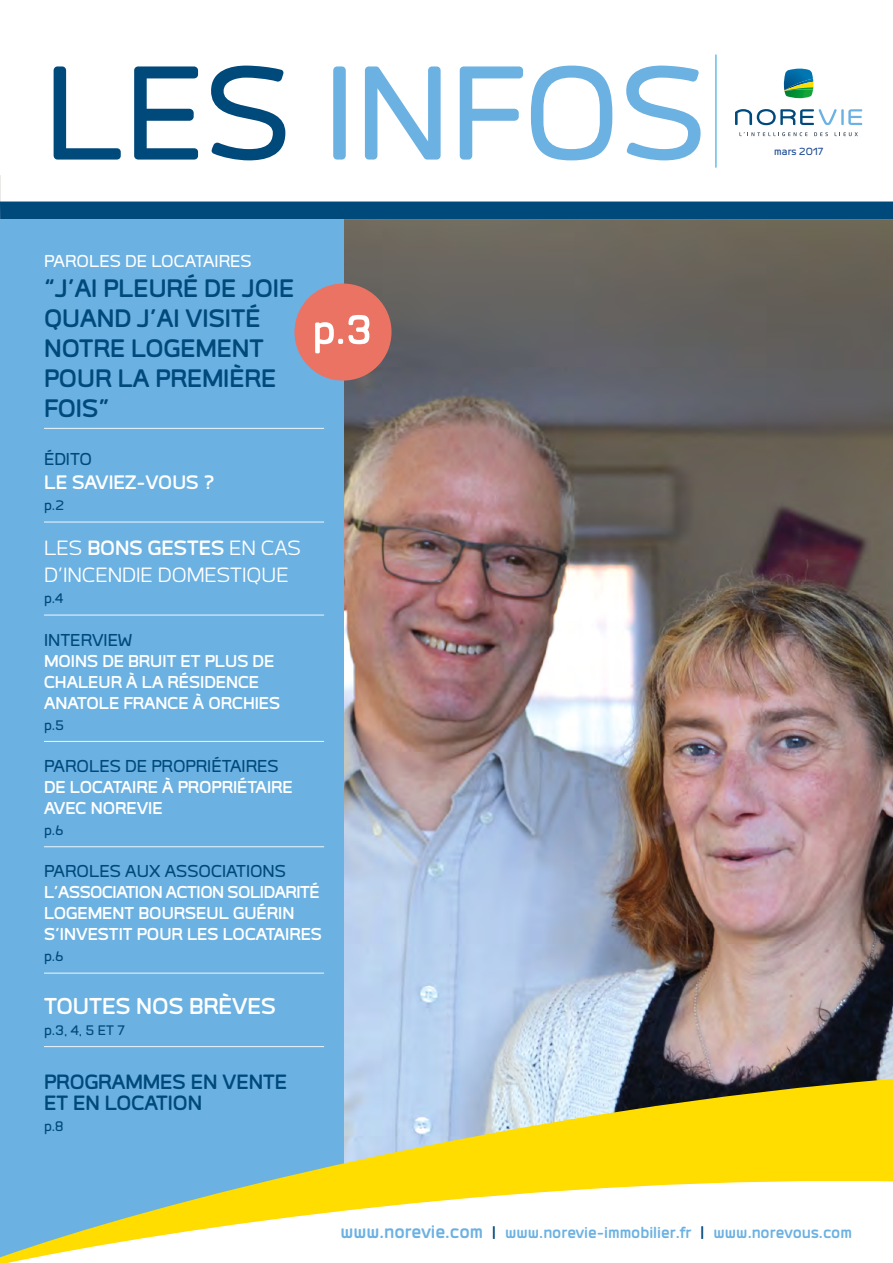
<style>
.page{position:relative;width:893px;height:1263px;background:#fff}
.page>*{position:absolute;margin:0;border:0;box-sizing:border-box;transform-origin:0 0}
.t1{font:174px "Labrador B Medium";color:#6bb1e2}
.t2{font:53.7px "Labrador B Bold";color:#fff}
.t3{font:33px/30px "Labrador B Bold";color:#00497b}
.t4{font:30px "Labrador B Bold";color:#fff}
.t5{font:27px/21px "Labrador B Bold";color:#00497b}
.t6{font:27px "Labrador B Regular";color:#fff}
.t7{font:27px "Labrador B Bold";color:#fff}
.t8{font:25.5px "Labrador B Bold";color:#fff}
.t9{font:22.5px/21px "Labrador B Bold";color:#fff}
.t10{font:22.5px "Labrador B Medium";color:#00497b}
.t11{font:22.5px "Labrador B Medium";color:#fff}
.t12{font:21px "Labrador B Bold";color:#6bb1e2}
.t13{font:18px "Labrador B Medium";color:#00497b}
.t14{font:13.5px "Labrador B Medium";color:#1b4a94}
.s1{color:#00497b}
.s2{font-family:"Labrador B Regular"}
.s3{font-size:24px}
.s4{font-family:"Labrador B Medium";font-size:24px;color:#00497b}
</style>
<div class="page">
<img style="left:344px;top:220px;width:549px;height:858px">
<div style="left:0;top:202px;width:893px;height:18px;background:#00497b"></div>
<hr style="left:715px;top:55px;width:1px;height:113px;background:#159fdb">
<div style="left:0;top:220px;width:344px;height:1043px;background:#6bb1e2"></div>
<svg style="left:739px;top:132px;width:68px;height:4px"></svg>
<svg style="left:814px;top:132px;width:14px;height:4px"></svg>
<svg style="left:834px;top:132px;width:24px;height:4px"></svg>
<hr style="left:841px;top:109px;width:3px;height:16px;background:#6bb1e2">
<svg style="left:848px;top:109px;width:14px;height:16px"></svg>
<svg style="left:735px;top:109px;width:102px;height:16px"></svg>
<svg style="left:783px;top:69px;width:31px;height:29px"></svg>
<img style="left:784px;top:87px;width:29px;height:4px">
<hr style="left:44px;top:428px;width:280px;height:1px;background:#fff">
<hr style="left:44px;top:522px;width:280px;height:1px;background:#fff">
<hr style="left:44px;top:615px;width:280px;height:1px;background:#fff">
<hr style="left:44px;top:741px;width:280px;height:1px;background:#fff">
<hr style="left:44px;top:846px;width:280px;height:1px;background:#fff">
<hr style="left:44px;top:973px;width:280px;height:1px;background:#fff">
<hr style="left:44px;top:1046px;width:280px;height:1px;background:#fff">
<div style="left:294px;top:284px;width:97px;height:97px;background:#eb7363;border-radius:50%"></div>
<svg style="left:297px;top:1078px;width:596px;height:96px;fill:#fd0"></svg>
<svg style="left:0;top:1174px;width:893px;height:89px"></svg>
<h1 class="t1" style="left:44px;top:27px;width:664px"><span class="s1">LES</span> INFOS</h1>
<p class="t11" style="left:44px;top:250px;width:209px">PAROLES DE LOCATAIRES</p>
<h3 class="t3" style="left:44px;top:272px;width:252px">“J’AI PLEURÉ DE JOIE<br>QUAND J’AI VISITÉ<br>NOTRE LOGEMENT<br>POUR LA PREMIÈRE<br>FOIS”</h3>
<p class="t10" style="left:44px;top:448px;width:50px">ÉDITO</p>
<p class="t8" style="left:44px;top:470px;width:172px">LE SAVIEZ-VOUS ?</p>
<p class="t13" style="left:44px;top:497px;width:22px">p.2</p>
<p class="t7" style="left:44px;top:534px;width:258px"><span class="s2">LES</span> BONS GESTES <span class="s2">EN CAS</span></p>
<p class="t6" style="left:44px;top:562px;width:246px">D’INCENDIE DOMESTIQUE</p>
<p class="t13" style="left:44px;top:590px;width:21px">p.4</p>
<p class="t10" style="left:44px;top:629px;width:89px">INTERVIEW</p>
<p class="t9" style="left:44px;top:649px;width:238px">MOINS DE BRUIT ET PLUS DE<br>CHALEUR À LA RÉSIDENCE<br>ANATOLE FRANCE À ORCHIES</p>
<p class="t13" style="left:44px;top:716px;width:22px">p.5</p>
<p class="t10" style="left:44px;top:755px;width:236px">PAROLES DE PROPRIÉTAIRES</p>
<p class="t9" style="left:44px;top:776px;width:250px">DE LOCATAIRE À PROPRIÉTAIRE<br>AVEC NOREVIE</p>
<p class="t13" style="left:44px;top:821px;width:21px">p.6</p>
<p class="t10" style="left:44px;top:860px;width:244px">PAROLES AUX ASSOCIATIONS</p>
<p class="t9" style="left:44px;top:881px;width:279px">L’ASSOCIATION ACTION SOLIDARITÉ<br>LOGEMENT BOURSEUL GUÉRIN<br>S’INVESTIT POUR LES LOCATAIRES</p>
<p class="t13" style="left:44px;top:948px;width:21px">p.6</p>
<h3 class="t4" style="left:44px;top:991px;width:233px">TOUTES NOS BRÈVES</h3>
<p class="t13" style="left:44px;top:1021px;width:82px">p.3, 4, 5 ET 7</p>
<p class="t5" style="left:44px;top:1070px;width:245px">PROGRAMMES EN VENTE<br>ET EN LOCATION</p>
<p class="t13" style="left:44px;top:1117px;width:21px">p.8</p>
<h2 class="t2" style="left:312px;top:302px;width:61px">p.3</h2>
<p class="t14" style="left:774px;top:144px;width:50px">mars 2017</p>
<p class="t12" style="left:340px;top:1221px;width:513px"><span class="s3">www.norevie.com</span> <span class="s4">I</span> www.norevie-immobilier.fr <span class="s4">I</span> www.norevous.com</p>
</div>
